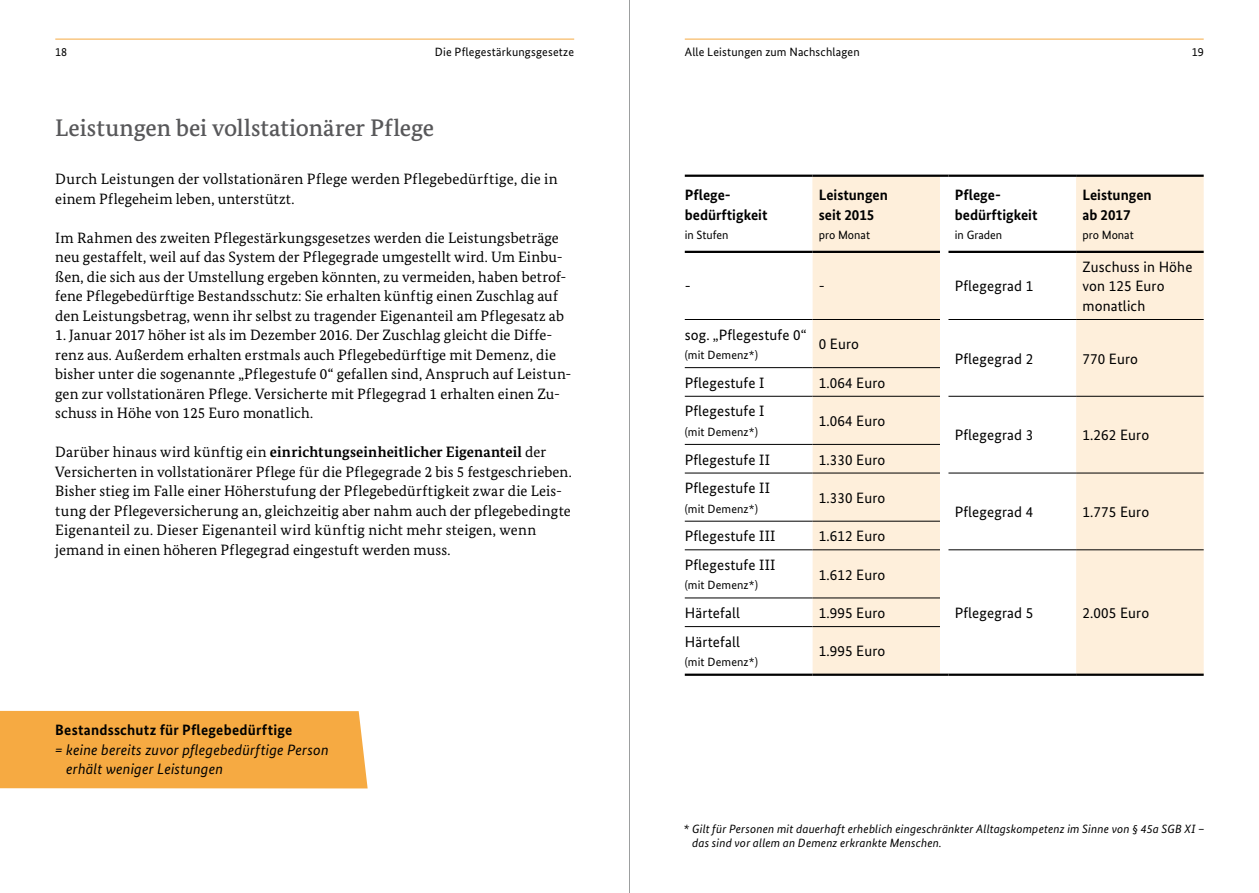
<style>
.page{position:relative;width:1259px;height:893px;background:#fff}
.page>*{position:absolute;margin:0;border:0;box-sizing:border-box;transform-origin:0 0}
.t1{font:500 24px "Bundes Serif";color:#58585a}
.t2{font:15px/19.5px "Bundes Serif";letter-spacing:.005em;color:#000}
.t3{font:15px/19.5px "Bundes Sans";letter-spacing:.01em;color:#000}
.t4{font:700 15px/19.5px "Bundes Sans";color:#000}
.t5{font:italic 15px/19.5px "Bundes Sans";letter-spacing:.01em;color:#000}
.t6{font:12px "Bundes Sans";letter-spacing:.01em;color:#000}
.t7{font:italic 12px/14.7px "Bundes Sans";letter-spacing:.015em;color:#000}
.s1{font-weight:700}
</style>
<div class="page">
<hr style="left:55px;top:39px;width:519px;height:1px;background:#f6aa42">
<hr style="left:685px;top:39px;width:518px;height:1px;background:#f6aa42">
<div style="left:0;top:711px;width:368px;height:77px;background:#f6aa42"></div>
<div style="left:1076px;top:177px;width:127px;height:497px;background:#feefdb"></div>
<svg style="left:685px;top:253px;width:391px;height:421px"></svg>
<svg style="left:685px;top:319px;width:391px;height:154px"></svg>
<svg style="left:685px;top:175px;width:391px;height:76px"></svg>
<hr style="left:948px;top:175px;width:128px;height:2px;background:#000">
<hr style="left:1076px;top:175px;width:127px;height:2px;background:#000">
<hr style="left:685px;top:251px;width:127px;height:2px;background:#000">
<hr style="left:812px;top:251px;width:128px;height:2px;background:#000">
<hr style="left:948px;top:251px;width:128px;height:2px;background:#000">
<hr style="left:1076px;top:251px;width:127px;height:2px;background:#000">
<hr style="left:685px;top:319px;width:127px;height:1px;background:#000">
<hr style="left:812px;top:319px;width:128px;height:1px;background:#000">
<hr style="left:948px;top:319px;width:128px;height:1px;background:#000">
<hr style="left:1076px;top:319px;width:127px;height:1px;background:#000">
<hr style="left:685px;top:367px;width:127px;height:1px;background:#000">
<hr style="left:812px;top:367px;width:128px;height:1px;background:#000">
<hr style="left:685px;top:396px;width:127px;height:1px;background:#000">
<hr style="left:812px;top:396px;width:128px;height:1px;background:#000">
<hr style="left:948px;top:396px;width:128px;height:1px;background:#000">
<hr style="left:1076px;top:396px;width:127px;height:1px;background:#000">
<hr style="left:685px;top:444px;width:127px;height:1px;background:#000">
<hr style="left:812px;top:444px;width:128px;height:1px;background:#000">
<hr style="left:685px;top:473px;width:127px;height:1px;background:#000">
<hr style="left:812px;top:473px;width:128px;height:1px;background:#000">
<hr style="left:948px;top:473px;width:128px;height:1px;background:#000">
<hr style="left:1076px;top:473px;width:127px;height:1px;background:#000">
<hr style="left:685px;top:521px;width:127px;height:1px;background:#000">
<hr style="left:812px;top:521px;width:128px;height:1px;background:#000">
<hr style="left:685px;top:549px;width:127px;height:1px;background:#000">
<hr style="left:812px;top:549px;width:128px;height:1px;background:#000">
<hr style="left:948px;top:549px;width:128px;height:1px;background:#000">
<hr style="left:1076px;top:549px;width:127px;height:1px;background:#000">
<hr style="left:685px;top:674px;width:127px;height:2px;background:#000">
<hr style="left:812px;top:674px;width:128px;height:2px;background:#000">
<svg style="left:940px;top:674px;width:8px;height:2px"></svg>
<hr style="left:948px;top:674px;width:128px;height:2px;background:#000">
<hr style="left:1076px;top:674px;width:127px;height:2px;background:#000">
<hr style="left:685px;top:598px;width:127px;height:1px;background:#000">
<hr style="left:812px;top:598px;width:128px;height:1px;background:#000">
<hr style="left:685px;top:626px;width:127px;height:1px;background:#000">
<hr style="left:812px;top:626px;width:128px;height:1px;background:#000">
<hr style="left:629px;top:0;width:1px;height:893px;background:#9c9e9f">
<p class="t6" style="left:55px;top:45px;width:13px">18</p>
<p class="t6" style="left:435px;top:45px;width:141px">Die Pflegestärkungsgesetze</p>
<p class="t6" style="left:685px;top:45px;width:177px">Alle Leistungen zum Nachschlagen</p>
<p class="t6" style="left:1191px;top:45px;width:13px">19</p>
<h1 class="t1" style="left:55px;top:113px;width:380px">Leistungen bei vollstationärer Pflege</h1>
<p class="t2" style="left:55px;top:169px;width:504px">Durch Leistungen der vollstationären Pflege werden Pflegebedürftige, die in einem Pflegeheim leben, unterstützt.</p>
<p class="t2" style="left:55px;top:228px;width:512px">Im Rahmen des zweiten Pflegestärkungsgesetzes werden die Leistungsbeträge neu gestaffelt, weil auf das System der Pflegegrade umgestellt wird. Um Einbu&shy;ßen, die sich aus der Umstellung ergeben könnten, zu vermeiden, haben betrof&shy;fene Pflegebedürftige Bestandsschutz: Sie erhalten künftig einen Zuschlag auf den Leistungsbetrag, wenn ihr selbst zu tragender Eigenanteil am Pflegesatz ab</p>
<p class="t2" style="left:55px;top:325px;width:518px">1. Januar 2017 höher ist als im Dezember 2016. Der Zuschlag gleicht die Diffe&shy;renz aus. Außerdem erhalten erstmals auch Pflegebedürftige mit Demenz, die bisher unter die sogenannte „Pflegestufe 0“ gefallen sind, Anspruch auf Leistun&shy;gen zur vollstationären Pflege. Versicherte mit Pflegegrad 1 erhalten einen Zu&shy;schuss in Höhe von 125 Euro monatlich.</p>
<p class="t2" style="left:55px;top:442px;width:518px">Darüber hinaus wird künftig ein <span class="s1">einrichtungseinheitlicher Eigenanteil</span> der Versicherten in vollstationärer Pflege für die Pflegegrade 2 bis 5 festgeschrieben.<br>Bisher stieg im Falle einer Höherstufung der Pflegebedürftigkeit zwar die Leis&shy;tung der Pflegeversicherung an, gleichzeitig aber nahm auch der pflegebedingte Eigenanteil zu. Dieser Eigenanteil wird künftig nicht mehr steigen, wenn jemand in einen höheren Pflegegrad eingestuft werden muss.</p>
<p class="t4" style="left:55px;top:720px;width:238px">Bestandsschutz für Pflegebedürftige</p>
<p class="t5" style="left:66px;top:740px;width:264px;text-indent:-11px">= keine bereits zuvor pflegebedürftige Person erhält weniger Leistungen</p>
<p class="t4" style="left:685px;top:185px;width:84px">Pflege&shy;bedürftigkeit</p>
<p class="t6" style="left:685px;top:228px;width:45px">in Stufen</p>
<p class="t4" style="left:819px;top:185px;width:71px">Leistungen seit 2015</p>
<p class="t6" style="left:819px;top:228px;width:53px">pro Monat</p>
<p class="t4" style="left:955px;top:185px;width:84px">Pflege&shy;bedürftigkeit</p>
<p class="t6" style="left:955px;top:228px;width:49px">in Graden</p>
<p class="t3" style="left:685px;top:276px;width:8px">-</p>
<p class="t3" style="left:819px;top:276px;width:8px">-</p>
<p class="t3" style="left:955px;top:276px;width:80px">Pflegegrad 1</p>
<p class="t4" style="left:1082px;top:185px;width:71px">Leistungen ab 2017</p>
<p class="t6" style="left:1082px;top:228px;width:53px">pro Monat</p>
<p class="t3" style="left:1082px;top:257px;width:111px">Zuschuss in Höhe von 125 Euro monatlich</p>
<p class="t3" style="left:685px;top:325px;width:123px">sog. „Pflegestufe 0“</p>
<p class="t6" style="left:685px;top:348px;width:75px">(mit Demenz*)</p>
<p class="t3" style="left:819px;top:334px;width:42px">0 Euro</p>
<p class="t3" style="left:685px;top:373px;width:81px">Pflegestufe I</p>
<p class="t3" style="left:819px;top:373px;width:68px">1.064 Euro</p>
<p class="t3" style="left:685px;top:401px;width:81px">Pflegestufe I</p>
<p class="t6" style="left:685px;top:424px;width:75px">(mit Demenz*)</p>
<p class="t3" style="left:819px;top:411px;width:68px">1.064 Euro</p>
<p class="t3" style="left:685px;top:449px;width:87px">Pflegestufe II</p>
<p class="t3" style="left:819px;top:449px;width:68px">1.330 Euro</p>
<p class="t3" style="left:685px;top:478px;width:87px">Pflegestufe II</p>
<p class="t6" style="left:685px;top:501px;width:75px">(mit Demenz*)</p>
<p class="t3" style="left:819px;top:488px;width:68px">1.330 Euro</p>
<p class="t3" style="left:685px;top:526px;width:92px">Pflegestufe III</p>
<p class="t3" style="left:819px;top:526px;width:68px">1.612 Euro</p>
<p class="t3" style="left:685px;top:555px;width:92px">Pflegestufe III</p>
<p class="t6" style="left:685px;top:578px;width:75px">(mit Demenz*)</p>
<p class="t3" style="left:819px;top:565px;width:68px">1.612 Euro</p>
<p class="t3" style="left:955px;top:349px;width:80px">Pflegegrad 2</p>
<p class="t3" style="left:1082px;top:349px;width:57px">770 Euro</p>
<p class="t3" style="left:955px;top:425px;width:80px">Pflegegrad 3</p>
<p class="t3" style="left:1082px;top:425px;width:68px">1.262 Euro</p>
<p class="t3" style="left:955px;top:502px;width:80px">Pflegegrad 4</p>
<p class="t3" style="left:1082px;top:502px;width:68px">1.775 Euro</p>
<p class="t3" style="left:685px;top:603px;width:57px">Härtefall</p>
<p class="t3" style="left:819px;top:603px;width:68px">1.995 Euro</p>
<p class="t3" style="left:955px;top:603px;width:80px">Pflegegrad 5</p>
<p class="t3" style="left:1082px;top:603px;width:68px">2.005 Euro</p>
<p class="t3" style="left:685px;top:632px;width:57px">Härtefall</p>
<p class="t6" style="left:685px;top:655px;width:75px">(mit Demenz*)</p>
<p class="t3" style="left:819px;top:641px;width:68px">1.995 Euro</p>
<p class="t7" style="left:692px;top:821px;width:514px;text-indent:-9px">* Gilt für Personen mit dauerhaft erheblich eingeschränkter Alltagskompetenz im Sinne von § 45a SGB XI – das sind vor allem an Demenz erkrankte Menschen.</p>
</div>
